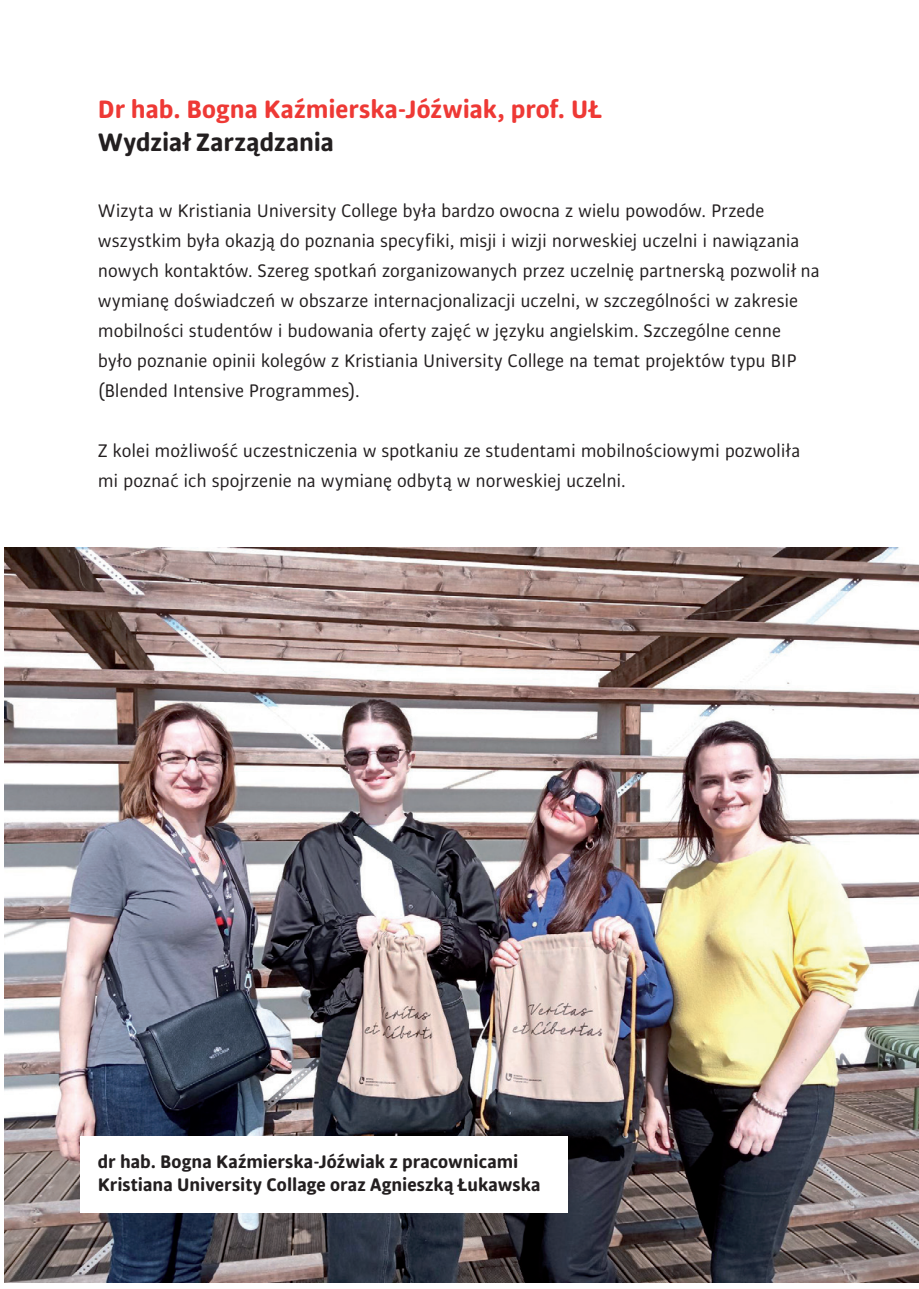
<style>
.page{position:relative;width:919px;height:1289px;background:#fff}
.page>*{position:absolute;margin:0;border:0;box-sizing:border-box;transform-origin:0 0}
.t1{font:700 27px "Bulo Rounded";color:#ee3935}
.t2{font:700 27px "Bulo Rounded";letter-spacing:-.005em;color:#231f20}
.paragraph{font:19.5px/30px "Bulo Rounded";letter-spacing:-.005em;color:#231f20}
.podpisy{font:700 19.5px/23.4px "Bulo Rounded";color:#231f20}
</style>
<div class="page">
<img style="left:4px;top:547px;width:914px;height:735px">
<div style="left:81px;top:1136px;width:487px;height:77px;background:#fff"></div>
<h2 class="t1" style="left:98px;top:92px;width:505px">Dr hab. Bogna Kaźmierska-Jóźwiak, prof. UŁ</h2>
<h2 class="t2" style="left:98px;top:124px;width:238px">Wydział Zarządzania</h2>
<p class="paragraph" style="left:98px;top:195px;width:723px">Wizyta w Kristiania University College była bardzo owocna z wielu powodów. Przede wszystkim była okazją do poznania specyfiki, misji i wizji norweskiej uczelni i nawiązania nowych kontaktów. Szereg spotkań zorganizowanych przez uczelnię partnerską pozwolił na wymianę doświadczeń w obszarze internacjonalizacji uczelni, w szczególności w zakresie mobilności studentów i budowania oferty zajęć w języku angielskim. Szczególne cenne było poznanie opinii kolegów z Kristiania University College na temat projektów typu BIP (Blended Intensive Programmes).</p>
<p class="paragraph" style="left:98px;top:435px;width:704px">Z kolei możliwość uczestniczenia w spotkaniu ze studentami mobilnościowymi pozwoliła mi poznać ich spojrzenie na wymianę odbytą w norweskiej uczelni.</p>
<p class="podpisy" style="left:98px;top:1149px;width:444px">dr hab. Bogna Kaźmierska-Jóźwiak z pracownicami<br>Kristiana University Collage oraz Agnieszką Łukawska</p>
</div>
